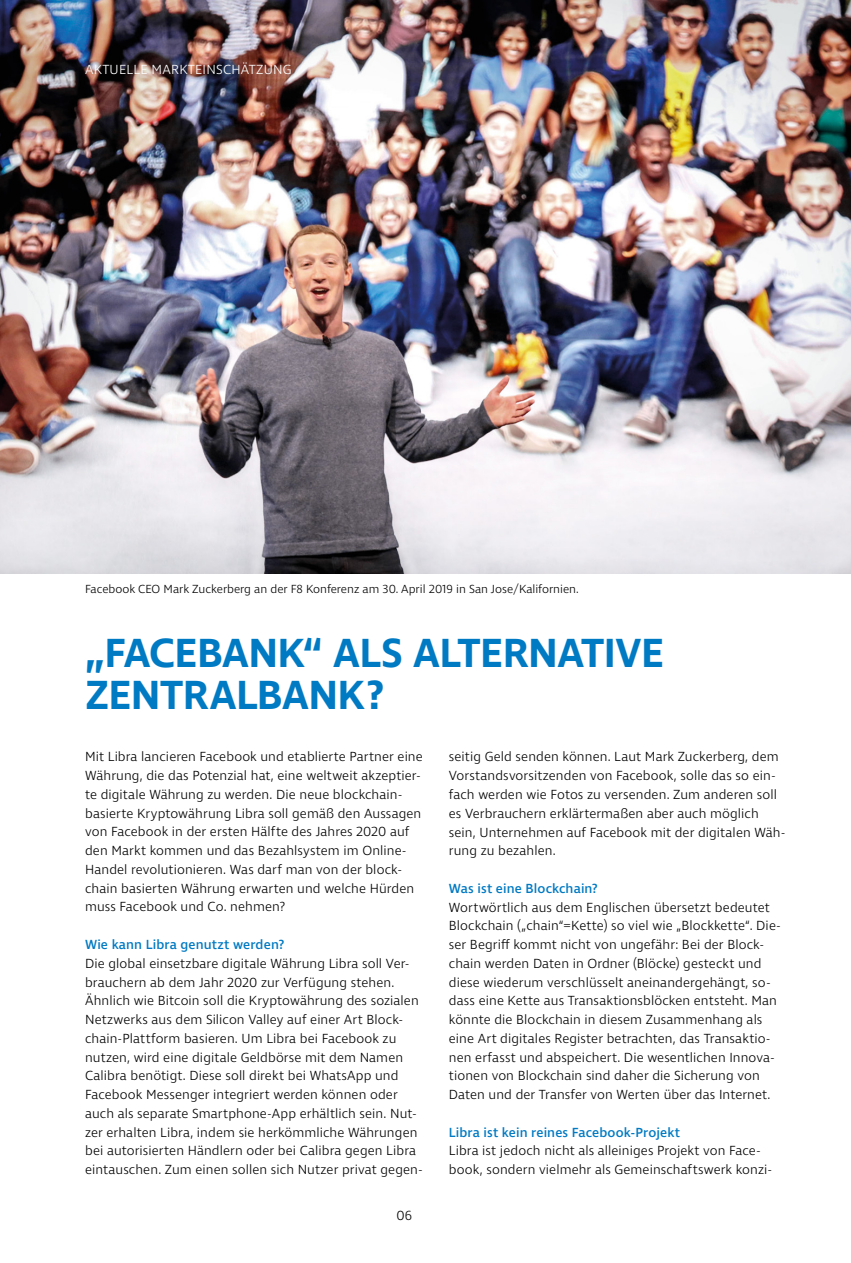
<style>
.page{position:relative;width:851px;height:1263px;background:#fff}
.page>*{position:absolute;margin:0;border:0;box-sizing:border-box;transform-origin:0 0}
.t1{font:600 41.55px/41.5px "Ingra";letter-spacing:-.015em;color:#007ac3}
.t2{font:300 13.5px/18.8px "Ingra";letter-spacing:.01em;color:#000}
.t3{font:500 13.5px "Ingra";letter-spacing:.01em;color:#007ac3}
.t4{font:300 13.5px "Ingra";letter-spacing:.02em;color:#fff}
.t5{font:300 12px "Ingra";color:#000}
</style>
<div class="page">
<img style="left:0;top:0;width:850px;height:574px">
<p class="t4" style="left:85px;top:61px;width:208px">AKTUELLE MARKTEINSCHÄTZUNG</p>
<p class="t5" style="left:85px;top:581px;width:495px">Facebook CEO Mark Zuckerberg an der F8 Konferenz am 30. April 2019 in San Jose/Kalifornien.</p>
<h1 class="t1" style="left:85px;top:635px;width:580px">„FACEBANK“ ALS ALTERNATIVE<br>ZENTRALBANK?</h1>
<p class="t2" style="left:85px;top:748px;width:339px">Mit Libra lancieren Facebook und etablierte Partner eine Währung, die das Potenzial hat, eine weltweit akzeptier&shy;te digitale Währung zu werden. Die neue blockchain&shy;basierte Kryptowährung Libra soll gemäß den Aussagen von Facebook in der ersten Hälfte des Jahres 2020 auf den Markt kommen und das Bezahlsystem im Online-Handel revolutionieren. Was darf man von der block&shy;chain basierten Währung erwarten und welche Hürden muss Facebook und Co. nehmen?</p>
<p class="t3" style="left:85px;top:936px;width:200px">Wie kann Libra genutzt werden?</p>
<p class="t2" style="left:85px;top:954px;width:339px">Die global einsetzbare digitale Währung Libra soll Ver&shy;brauchern ab dem Jahr 2020 zur Verfügung stehen.<br>Ähnlich wie Bitcoin soll die Kryptowährung des sozialen Netzwerks aus dem Silicon Valley auf einer Art Block&shy;chain-Plattform basieren. Um Libra bei Facebook zu nutzen, wird eine digitale Geldbörse mit dem Namen Calibra benötigt. Diese soll direkt bei WhatsApp und Facebook Messenger integriert werden können oder auch als separate Smartphone-App erhältlich sein. Nut&shy;zer erhalten Libra, indem sie herkömmliche Währungen bei autorisierten Händlern oder bei Calibra gegen Libra eintauschen. Zum einen sollen sich Nutzer privat gegen-</p>
<p class="t2" style="left:396px;top:1207px;width:17px">06</p>
<p class="t2" style="left:449px;top:748px;width:338px">seitig Geld senden können. Laut Mark Zuckerberg, dem Vorstandsvorsitzenden von Facebook, solle das so ein&shy;fach werden wie Fotos zu versenden. Zum anderen soll es Verbrauchern erklärtermaßen aber auch möglich sein, Unternehmen auf Facebook mit der digitalen Wäh&shy;rung zu bezahlen.</p>
<p class="t3" style="left:449px;top:880px;width:150px">Was ist eine Blockchain?</p>
<p class="t2" style="left:449px;top:898px;width:333px">Wortwörtlich aus dem Englischen übersetzt bedeutet Blockchain („chain“=Kette) so viel wie „Blockkette“. Die&shy;ser Begriff kommt nicht von ungefähr: Bei der Block&shy;chain werden Daten in Ordner (Blöcke) gesteckt und diese wiederum verschlüsselt aneinandergehängt, so&shy;dass eine Kette aus Transaktionsblöcken entsteht. Man könnte die Blockchain in diesem Zusammenhang als eine Art digitales Register betrachten, das Transaktio&shy;nen erfasst und abspeichert. Die wesentlichen Innova&shy;tionen von Blockchain sind daher die Sicherung von Daten und der Transfer von Werten über das Internet.</p>
<p class="t3" style="left:449px;top:1123px;width:233px">Libra ist kein reines Facebook-Projekt</p>
<p class="t2" style="left:449px;top:1142px;width:325px">Libra ist jedoch nicht als alleiniges Projekt von Face&shy;book, sondern vielmehr als Gemeinschaftswerk konzi-</p>
</div>
